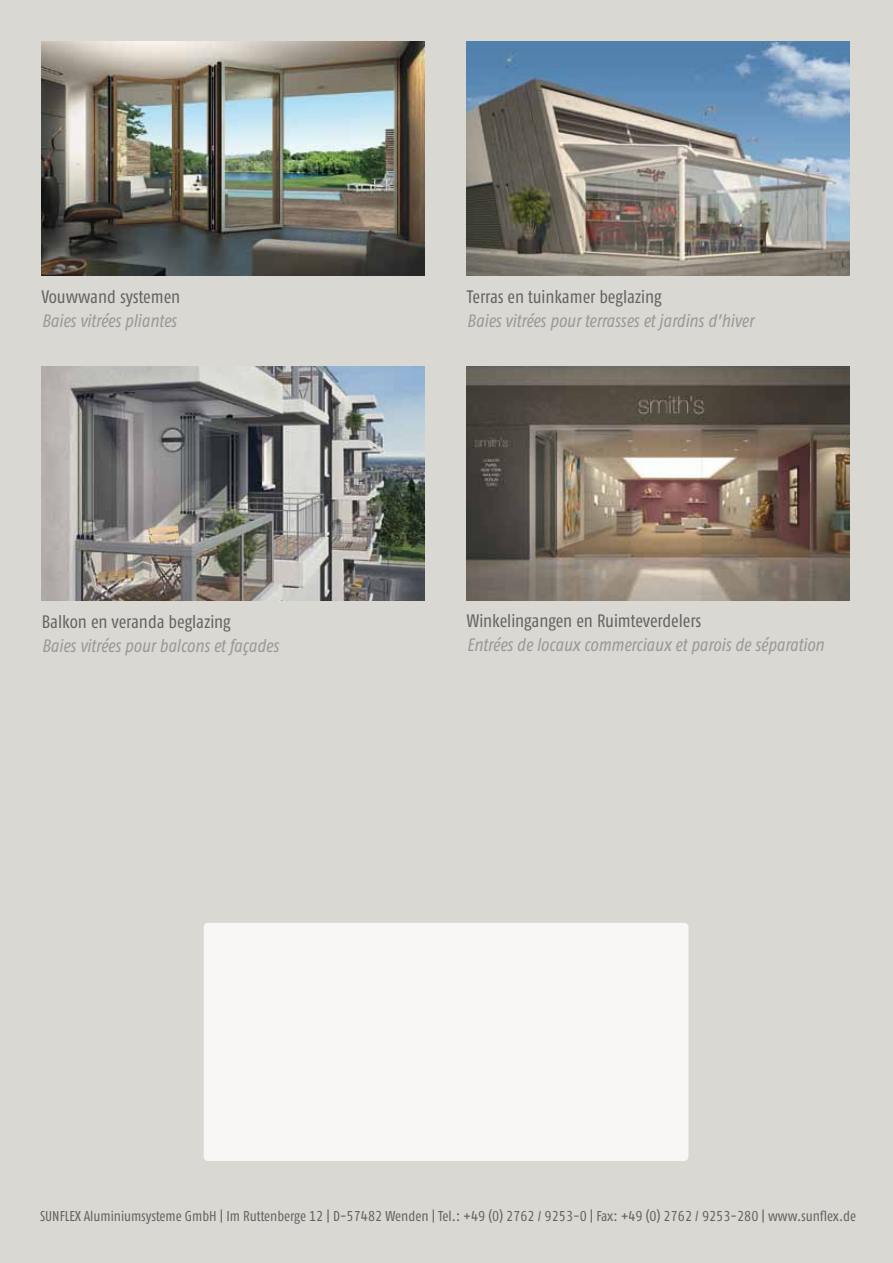
<style>
.page{position:relative;width:893px;height:1263px;background:#d9d8d3}
.page>*{position:absolute;margin:0;border:0;box-sizing:border-box;transform-origin:0 0}
.t1{font:italic 18px "Fago Co Regular Tf";color:#9b9895}
.t2{font:18px "Fago Co Regular Tf";letter-spacing:-.005em;color:#62625f}
.t3{font:14.25px "Fago Co Regular Tf";color:#62625f}
</style>
<div class="page">
<div style="left:204px;top:923px;width:484px;height:238px;background:#f8f7f6;border-radius:4px"></div>
<img style="left:42px;top:366px;width:382px;height:234px">
<img style="left:467px;top:366px;width:383px;height:234px">
<img style="left:42px;top:42px;width:382px;height:234px">
<img style="left:467px;top:42px;width:383px;height:234px">
<p class="t2" style="left:42px;top:286px;width:140px">Vouwwand systemen</p>
<p class="t1" style="left:42px;top:310px;width:136px">Baies vitrées pliantes</p>
<p class="t2" style="left:42px;top:611px;width:191px">Balkon en veranda beglazing</p>
<p class="t1" style="left:42px;top:635px;width:238px">Baies vitrées pour balcons et façades</p>
<p class="t2" style="left:467px;top:286px;width:196px">Terras en tuinkamer beglazing</p>
<p class="t1" style="left:467px;top:310px;width:288px">Baies vitrées pour terrasses et jardins d’hiver</p>
<p class="t2" style="left:467px;top:611px;width:236px">Winkelingangen en Ruimteverdelers</p>
<p class="t1" style="left:467px;top:635px;width:359px">Entrées de locaux commerciaux et parois de séparation</p>
<p class="t3" style="left:40px;top:1208px;width:817px">SUNFLEX Aluminiumsysteme GmbH | Im Ruttenberge 12 | D-57482 Wenden | Tel.: +49 (0) 2762 / 9253-0 | Fax: +49 (0) 2762 / 9253-280 | www.sunflex.de</p>
</div>
